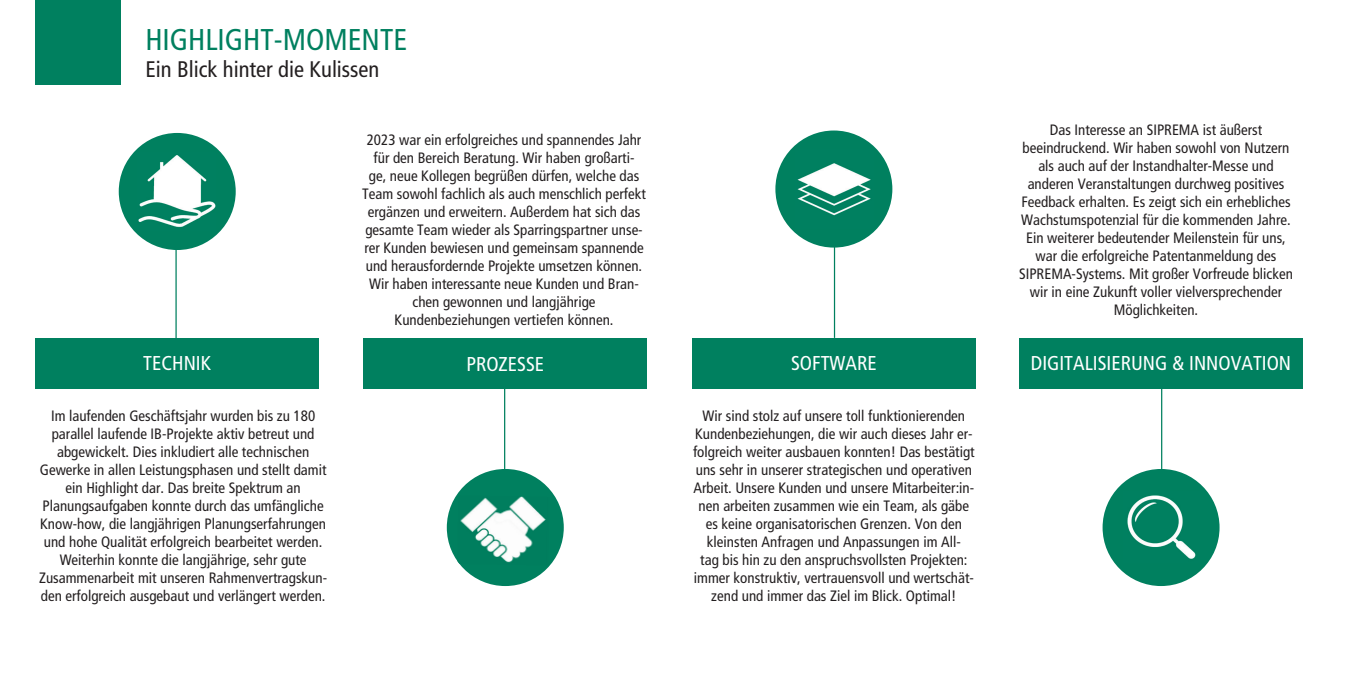
<style>
.page{position:relative;width:1347px;height:674px;background:#fff}
.page>*{position:absolute;margin:0;border:0;box-sizing:border-box;transform-origin:0 0}
.t1{font:condensed 30px "Frutiger LT";color:#00805f}
.t2{font:condensed 22.5px "Frutiger LT";color:#231f20}
.t3{font:condensed 20px "Frutiger LT";color:#fff}
.t4{font:condensed 15px/18px "Frutiger LT";color:#231f20;text-align:center}
</style>
<div class="page">
<div style="left:35px;top:338px;width:284px;height:50px;background:#00805f"></div>
<div style="left:363px;top:338px;width:284px;height:50px;background:#00805f"></div>
<hr style="left:175px;top:242px;width:2px;height:99px;background:#00805f">
<div style="left:119px;top:133px;width:117px;height:117px;background:#00805f;border-radius:50%"></div>
<hr style="left:504px;top:377px;width:1px;height:91px;background:#00805f">
<div style="left:447px;top:468px;width:117px;height:117px;background:#00805f;border-radius:50%"></div>
<img style="left:457px;top:496px;width:89px;height:69px">
<img style="left:138px;top:155px;width:78px;height:72px">
<div style="left:692px;top:338px;width:283px;height:50px;background:#00805f"></div>
<div style="left:1019px;top:338px;width:283px;height:50px;background:#00805f"></div>
<hr style="left:834px;top:238px;width:1px;height:100px;background:#00805f">
<div style="left:775px;top:130px;width:117px;height:117px;background:#00805f;border-radius:50%"></div>
<hr style="left:1161px;top:388px;width:1px;height:91px;background:#00805f">
<div style="left:1102px;top:468px;width:117px;height:117px;background:#00805f;border-radius:50%"></div>
<img style="left:1127px;top:495px;width:69px;height:64px">
<img style="left:797px;top:163px;width:74px;height:53px">
<div style="left:35px;top:0;width:85px;height:85px;background:#00805f"></div>
<h1 class="t1" style="left:145px;top:22px;width:263px">HIGHLIGHT-MOMENTE</h1>
<h2 class="t2" style="left:145px;top:56px;width:236px">Ein Blick hinter die Kulissen</h2>
<h3 class="t3" style="left:143px;top:351px;width:69px">TECHNIK</h3>
<p class="t4" style="left:39px;top:407px;width:289px">Im laufenden Geschäftsjahr wurden bis zu 180 parallel laufende IB-Projekte aktiv betreut und abgewickelt. Dies inkludiert alle technischen Gewerke in allen Leistungsphasen und stellt damit ein Highlight dar. Das breite Spektrum an Planungsaufgaben konnte durch das umfängliche Know-how, die langjährigen Planungserfahrungen und hohe Qualität erfolgreich bearbeitet werden.<br>Weiterhin konnte die langjährige, sehr gute Zusammenarbeit mit unseren Rahmenvertragskun&shy;den erfolgreich ausgebaut und verlängert werden.</p>
<p class="t4" style="left:362px;top:131px;width:285px">2023 war ein erfolgreiches und spannendes Jahr für den Bereich Beratung. Wir haben großarti-<br>ge, neue Kollegen begrüßen dürfen, welche das Team sowohl fachlich als auch menschlich perfekt ergänzen und erweitern. Außerdem hat sich das gesamte Team wieder als Sparringspartner unse&shy;rer Kunden bewiesen und gemeinsam spannende und herausfordernde Projekte umsetzen können.<br>Wir haben interessante neue Kunden und Bran&shy;chen gewonnen und langjährige Kundenbeziehungen vertiefen können.</p>
<h3 class="t3" style="left:466px;top:352px;width:79px">PROZESSE</h3>
<h3 class="t3" style="left:791px;top:351px;width:87px">SOFTWARE</h3>
<p class="t4" style="left:693px;top:407px;width:283px">Wir sind stolz auf unsere toll funktionierenden Kundenbeziehungen, die wir auch dieses Jahr er&shy;folgreich weiter ausbauen konnten! Das bestätigt uns sehr in unserer strategischen und operativen Arbeit. Unsere Kunden und unsere Mitarbeiter:in&shy;nen arbeiten zusammen wie ein Team, als gäbe es keine organisatorischen Grenzen. Von den kleinsten Anfragen und Anpassungen im All-<br>tag bis hin zu den anspruchsvollsten Projekten: immer konstruktiv, vertrauensvoll und wertschät&shy;zend und immer das Ziel im Blick. Optimal!</p>
<p class="t4" style="left:1019px;top:120px;width:275px">Das Interesse an SIPREMA ist äußerst beeindruckend. Wir haben sowohl von Nutzern als auch auf der Instandhalter-Messe und anderen Veranstaltungen durchweg positives Feedback erhalten. Es zeigt sich ein erhebliches Wachstumspotenzial für die kommenden Jahre.<br>Ein weiterer bedeutender Meilenstein für uns, war die erfolgreiche Patentanmeldung des SIPREMA-Systems. Mit großer Vorfreude blicken wir in eine Zukunft voller vielversprechender Möglichkeiten.</p>
<h3 class="t3" style="left:1031px;top:351px;width:262px">DIGITALISIERUNG &amp; INNOVATION</h3>
</div>
